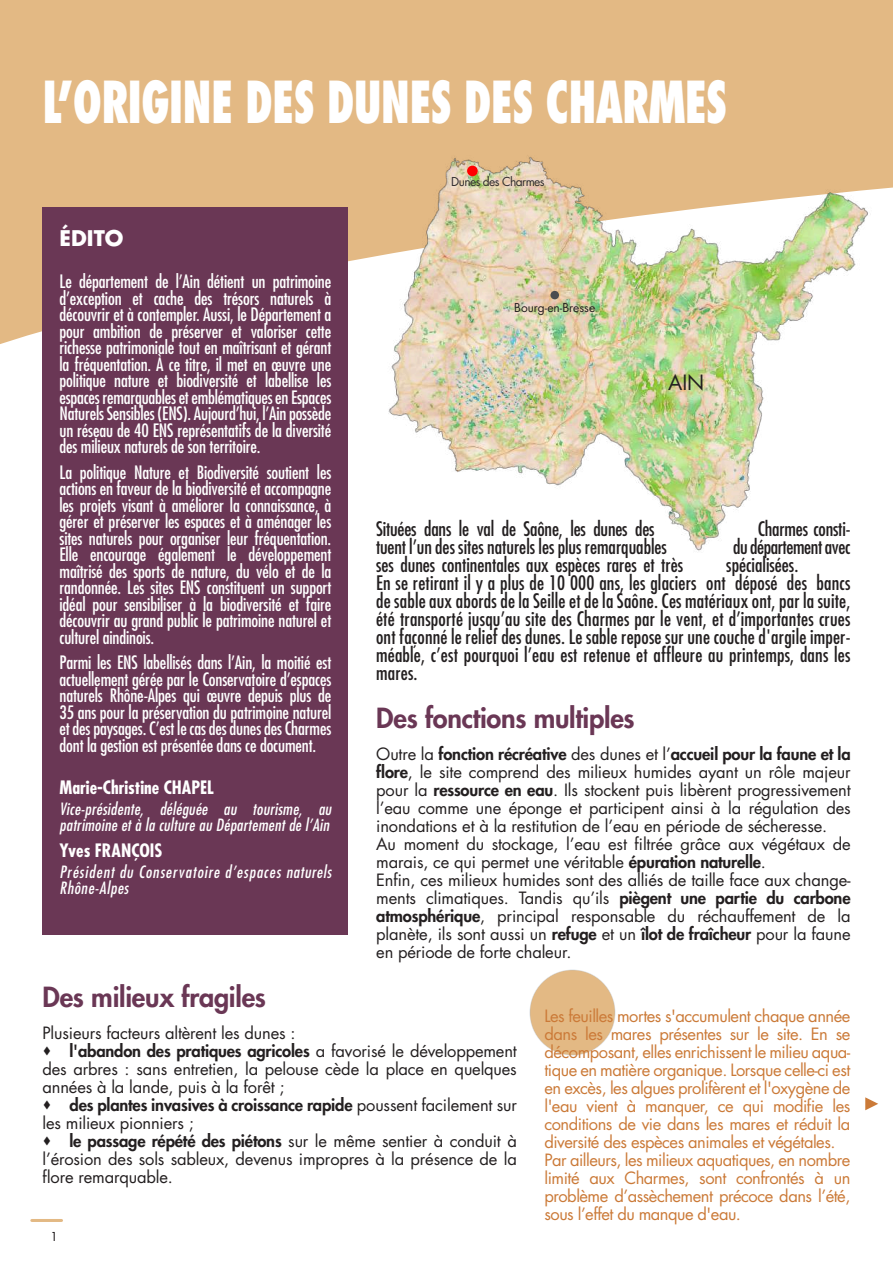
<style>
.page{position:relative;width:893px;height:1263px;background:#fff}
.page>*{position:absolute;margin:0;border:0;box-sizing:border-box;transform-origin:0 0}
.t1{font:800 condensed 56.25px "Futura Std";letter-spacing:-.02em;color:#fff;scale:.8 1}
.t2{font:800 27px "Futura Std";letter-spacing:-.01em;color:#6a3755}
.t3{font:700 21px "Futura Std";color:#fff}
.t4{font:20.4px "Futura Std";color:#231f20}
.t5{font:condensed 19.5px/18px "Futura Std";letter-spacing:.01em;color:#231f20}
.t6{font:condensed 19.5px "Futura Std";letter-spacing:-.01em;color:#231f20}
.t7{font:condensed 19.5px "Futura Std";letter-spacing:-.02em;color:#231f20}
.t8{font:condensed 18px/16.5px "Futura Std";letter-spacing:-.01em;color:#fff;text-align:justify}
.t9{font:700 condensed 18px "Futura Std";color:#fff}
.t10{font:16.5px/18px "Futura Std";letter-spacing:-.01em;color:#231f20}
.t11{font:16.5px/18px "Futura Std";letter-spacing:-.03em;color:#cb7a38}
.t12{font:italic condensed 16.5px/16.5px "Futura Std";letter-spacing:.02em;color:#fff}
.t13{font:italic condensed 16.5px/16.5px "Futura Std";letter-spacing:.06em;color:#fff}
.t14{font:12px "Futura Std";color:#231f20}
.t15{font:12px "Futura Std";letter-spacing:-.05em;color:#2e2a2b}
.t16{font:500 12px "Futura Std";color:#231f20}
.s1{font-weight:800}
</style>
<div class="page">
<hr style="left:32px;top:1219px;width:30px;height:3px;background:#e3b984">
<div style="left:0;top:0;width:893px;height:348px;background:#e3b984"></div>
<img style="left:376px;top:150px;width:502px;height:401px">
<div style="left:550px;top:291px;width:9px;height:8px;background:#4c4d4f;border-radius:50%"></div>
<div style="left:467px;top:166px;width:11px;height:10px;background:#f00;border-radius:50%"></div>
<div style="left:530px;top:970px;width:85px;height:85px;background:#e3b984;border-radius:50%"></div>
<div style="left:43px;top:207px;width:305px;height:728px;background:#6a3755"></div>
<svg style="left:865px;top:1097px;width:13px;height:13px"></svg>
<h1 class="t1" style="left:43px;top:77px;width:858px">L’ORIGINE DES DUNES DES CHARMES</h1>
<p class="t3" style="left:60px;top:229px;width:65px">ÉDITO</p>
<p class="t8" style="left:60px;top:274px;width:273px">Le département de l’Ain détient un patrimoine d’exception et cache des trésors naturels à découvrir et à contempler. Aussi, le Département a pour ambition de préserver et valoriser cette richesse patrimoniale tout en maîtrisant et gérant la fréquentation. À ce titre, il met en œuvre une politique nature et biodiversité et labellise les espaces remarquables et emblématiques en Espaces Naturels Sensibles (ENS). Aujourd’hui, l’Ain possède un réseau de 40 ENS représentatifs de la diversité des milieux naturels de son territoire.</p>
<p class="t8" style="left:60px;top:465px;width:273px">La politique Nature et Biodiversité soutient les actions en faveur de la biodiversité et accompagne les projets visant à améliorer la connaissance, à gérer et préserver les espaces et à aménager les sites naturels pour organiser leur fréquentation.<br>Elle encourage également le développement maîtrisé des sports de nature, du vélo et de la randonnée. Les sites ENS constituent un support idéal pour sensibiliser à la biodiversité et faire découvrir au grand public le patrimoine naturel et culturel aindinois.</p>
<p class="t8" style="left:60px;top:655px;width:273px">Parmi les ENS labellisés dans l’Ain, la moitié est actuellement gérée par le Conservatoire d’espaces naturels Rhône-Alpes qui œuvre depuis plus de 35 ans pour la préservation du patrimoine naturel et des paysages. C’est le cas des dunes des Charmes dont la gestion est présentée dans ce document.</p>
<p class="t9" style="left:60px;top:779px;width:156px">Marie-Christine CHAPEL</p>
<p class="t12" style="left:60px;top:801px;width:273px">Vice-présidente, déléguée au tourisme, au patrimoine et à la culture au Département de l’Ain</p>
<p class="t9" style="left:60px;top:842px;width:104px">Yves FRANÇOIS</p>
<p class="t13" style="left:60px;top:864px;width:273px">Président du Conservatoire d’espaces naturels<br>Rhône-Alpes</p>
<p class="t15" style="left:451px;top:176px;width:95px">Dunes des Charmes</p>
<p class="t14" style="left:514px;top:302px;width:83px">Bourg-en-Bresse</p>
<p class="t4" style="left:668px;top:373px;width:38px">AIN</p>
<p class="t6" style="left:376px;top:520px;width:280px">Situées dans le val de Saône, les dunes des</p>
<p class="t6" style="left:758px;top:520px;width:94px">Charmes consti-</p>
<p class="t5" style="left:376px;top:539px;width:292px">tuent l’un des sites naturels les plus remarquables</p>
<p class="t7" style="left:733px;top:538px;width:119px">du département avec</p>
<p class="t5" style="left:376px;top:557px;width:309px">ses dunes continentales aux espèces rares et très</p>
<p class="t5" style="left:376px;top:557px;width:476px;text-indent:350px">spécialisées.<br>En se retirant il y a plus de 10 000 ans, les glaciers ont déposé des bancs de sable aux abords de la Seille et de la Saône. Ces matériaux ont, par la suite, été transporté jusqu’au site des Charmes par le vent, et d’importantes crues ont façonné le relief des dunes. Le sable repose sur une couche d'argile imper&shy;méable, c’est pourquoi l’eau est retenue et affleure au printemps, dans les mares.</p>
<h2 class="t2" style="left:376px;top:706px;width:260px">Des fonctions multiples</h2>
<p class="t10" style="left:376px;top:745px;width:476px">Outre la <span class="s1">fonction récréative</span> des dunes et l’<span class="s1">accueil pour la faune et la flore</span>, le site comprend des milieux humides ayant un rôle majeur pour la <span class="s1">ressource en eau</span>. Ils stockent puis libèrent progressivement l’eau comme une éponge et participent ainsi à la régulation des inondations et à la restitution de l’eau en période de sécheresse.<br>Au moment du stockage, l’eau est filtrée grâce aux végétaux de marais, ce qui permet une véritable <span class="s1">épuration naturelle</span>.<br>Enfin, ces milieux humides sont des alliés de taille face aux change&shy;ments climatiques. Tandis qu’ils <span class="s1">piègent une partie du carbone atmosphérique</span>, principal responsable du réchauffement de la planète, ils sont aussi un <span class="s1">refuge</span> et un <span class="s1">îlot de fraîcheur</span> pour la faune en période de forte chaleur.</p>
<h2 class="t2" style="left:43px;top:985px;width:225px">Des milieux fragiles</h2>
<p class="t10" style="left:43px;top:1024px;width:476px">Plusieurs facteurs altèrent les dunes :<br>⧫ <span class="s1">l'abandon des pratiques agricoles</span> a favorisé le développement des arbres : sans entretien, la pelouse cède la place en quelques années à la lande, puis à la forêt ;<br>⧫ <span class="s1">des plantes invasives à croissance rapide</span> poussent facilement sur les milieux pionniers ;<br>⧫ <span class="s1">le passage répété des piétons</span> sur le même sentier à conduit à l’érosion des sols sableux, devenus impropres à la présence de la flore remarquable.</p>
<p class="t16" style="left:51px;top:1231px;width:8px">1</p>
<p class="t11" style="left:544px;top:1008px;width:307px">Les feuilles mortes s'accumulent chaque année dans les mares présentes sur le site. En se décomposant, elles enrichissent le milieu aqua&shy;tique en matière organique. Lorsque celle-ci est en excès, les algues prolifèrent et l'oxygène de l'eau vient à manquer, ce qui modifie les conditions de vie dans les mares et réduit la diversité des espèces animales et végétales.<br>Par ailleurs, les milieux aquatiques, en nombre limité aux Charmes, sont confrontés à un problème d’assèchement précoce dans l’été, sous l’effet du manque d'eau.</p>
</div>
